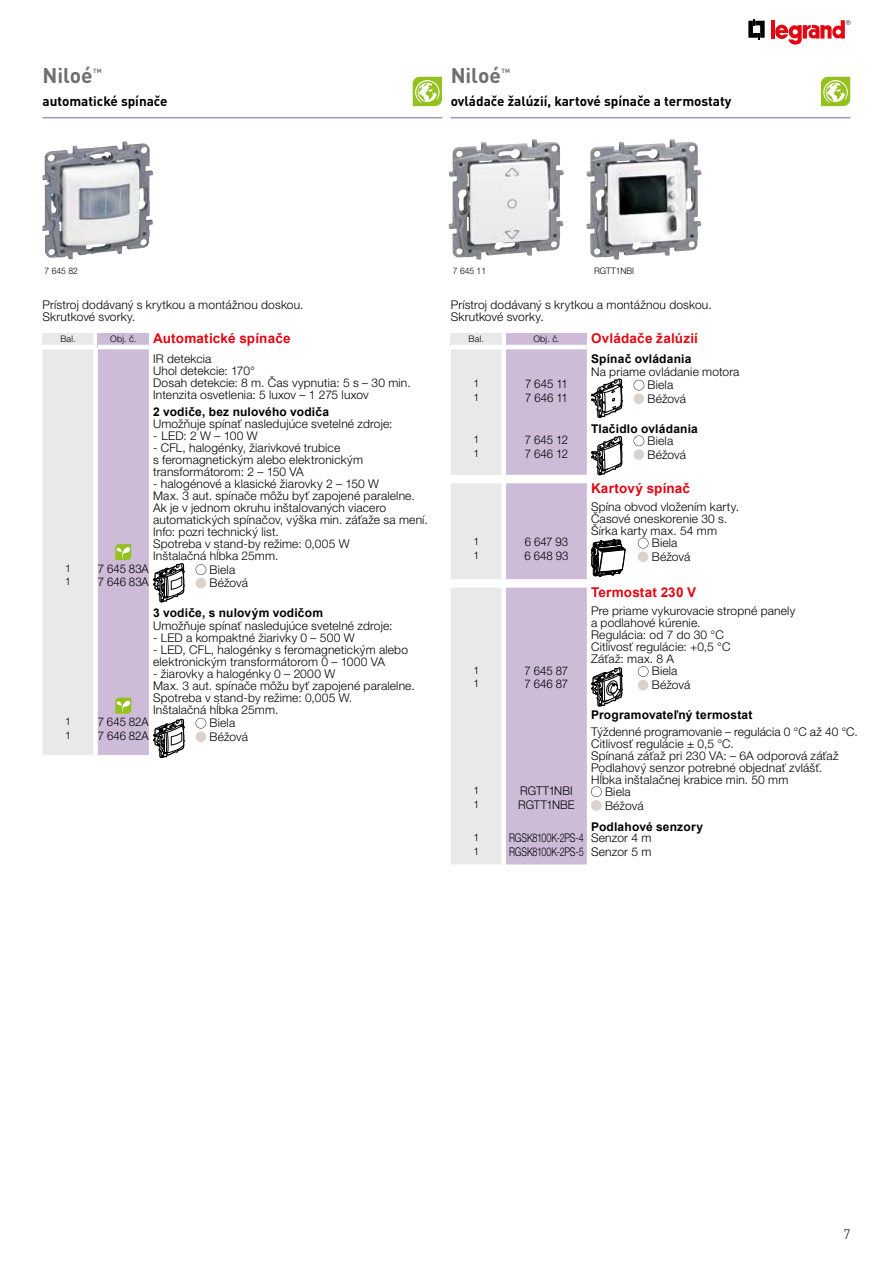
<style>
.page{position:relative;width:893px;height:1263px;background:#fff}
.page>*{position:absolute;margin:0;border:0;box-sizing:border-box;transform-origin:0 0}
.t1{font:700 21px "DIN Pro";color:#706f6f}
.t2{font:700 13.5px "Arial";letter-spacing:.015em;color:#e30613}
.t3{font:700 13.5px "DIN Pro";color:#000}
.t4{font:300 13.5px "DIN Pro";color:#000}
.t5{font:300 12px/12px "Helvetica Neue LT Pro";letter-spacing:.015em;color:#000}
.t6{font:700 12px "Arial";letter-spacing:.015em;color:#000}
.t7{font:300 12px "Helvetica Neue LT Pro";letter-spacing:.015em;color:#000;scale:.95 1}
.t8{font:300 12px "Helvetica Neue LT Pro";letter-spacing:-.015em;color:#000;scale:.75 1}
.t9{font:300 10.5px "Helvetica Neue LT Pro";color:#000}
.t10{font:300 9px "Helvetica Neue LT Pro";color:#000;scale:.95 1}
.t11{font:300 9px "Helvetica Neue LT Pro";color:#000}
.t12{font:700 6.15px "DIN Pro";color:#6d6d6c}
.s1{font-family:"Helvetica Neue LT Pro";font-weight:300;font-size:9px;color:#000}
</style>
<div class="page">
<svg style="left:748px;top:19px;width:17px;height:20px"></svg>
<svg style="left:771px;top:20px;width:3px;height:19px"></svg>
<svg style="left:775px;top:20px;width:75px;height:25px"></svg>
<svg style="left:413px;top:77px;width:29px;height:29px"></svg>
<img style="left:43px;top:141px;width:83px;height:43px">
<svg style="left:43px;top:333px;width:164px;height:425px"></svg>
<img style="left:449px;top:139px;width:87px;height:121px">
<img style="left:586px;top:139px;width:115px;height:121px">
<svg style="left:638px;top:666px;width:10px;height:11px"></svg>
<div style="left:638px;top:680px;width:10px;height:10px;background:#d9d2cd;border-radius:50%"></div>
<svg style="left:451px;top:333px;width:194px;height:142px"></svg>
<svg style="left:451px;top:483px;width:198px;height:96px"></svg>
<svg style="left:451px;top:588px;width:172px;height:276px"></svg>
<svg style="left:821px;top:77px;width:29px;height:29px"></svg>
<hr style="left:43px;top:117px;width:399px;height:1px;background:#a393bc">
<hr style="left:451px;top:117px;width:399px;height:1px;background:#a393bc">
<h1 class="t1" style="left:43px;top:58px;width:52px">Niloé</h1>
<p class="t12" style="left:93px;top:65px;width:10px">TM</p>
<p class="t3" style="left:43px;top:90px;width:127px">automatické spínače</p>
<h1 class="t1" style="left:451px;top:58px;width:52px">Niloé</h1>
<p class="t12" style="left:501px;top:65px;width:10px">TM</p>
<p class="t3" style="left:451px;top:90px;width:282px">ovládače žalúzií, kartové spínače a termostaty</p>
<p class="t10" style="left:45px;top:265px;width:37px">7 645 82</p>
<p class="t10" style="left:453px;top:265px;width:37px">7 645 11</p>
<p class="t10" style="left:594px;top:265px;width:44px">RGTT1NBI</p>
<p class="t5" style="left:43px;top:298px;width:262px">Prístroj dodávaný s krytkou a montážnou doskou.<br>Skrutkové svorky.</p>
<p class="t5" style="left:451px;top:298px;width:262px">Prístroj dodávaný s krytkou a montážnou doskou.<br>Skrutkové svorky.</p>
<p class="t11" style="left:60px;top:333px;width:17px">Bal.</p>
<p class="t2" style="left:110px;top:329px;width:182px"><span class="s1">Obj. č.</span> Automatické spínače</p>
<p class="t5" style="left:153px;top:352px;width:259px">IR detekcia<br>Uhol detekcie: 170°<br>Dosah detekcie: 8 m. Čas vypnutia: 5 s – 30 min.<br>Intenzita osvetlenia: 5 luxov – 1 275 luxov</p>
<p class="t6" style="left:153px;top:403px;width:178px">2 vodiče, bez nulového vodiča</p>
<p class="t5" style="left:153px;top:417px;width:241px">Umožňuje spínať nasledujúce svetelné zdroje:</p>
<p class="t5" style="left:153px;top:429px;width:106px">- LED: 2 W – 100 W</p>
<p class="t5" style="left:153px;top:441px;width:211px">- CFL, halogénky, žiarivkové trubice<br>s feromagnetickým alebo elektronickým transformátorom: 2 – 150 VA</p>
<p class="t5" style="left:153px;top:477px;width:276px">- halogénové a klasické žiarovky 2 – 150 W<br>Max. 3 aut. spínače môžu byť zapojené paralelne.<br>Ak je v jednom okruhu inštalovaných viacero automatických spínačov, výška min. záťaže sa mení.<br>Info: pozri technický list.<br>Spotreba v stand-by režime: 0,005 W<br>Inštalačná hĺbka 25mm.</p>
<p class="t9" style="left:65px;top:562px;width:7px">1</p>
<p class="t7" style="left:98px;top:561px;width:55px">7 645 83A</p>
<p class="t5" style="left:210px;top:563px;width:27px">Biela</p>
<p class="t9" style="left:65px;top:575px;width:7px">1</p>
<p class="t7" style="left:98px;top:575px;width:55px">7 646 83A</p>
<p class="t5" style="left:210px;top:577px;width:40px">Béžová</p>
<p class="t6" style="left:153px;top:605px;width:172px">3 vodiče, s nulovým vodičom</p>
<p class="t5" style="left:153px;top:619px;width:241px">Umožňuje spínať nasledujúce svetelné zdroje:</p>
<p class="t5" style="left:153px;top:631px;width:203px">- LED a kompaktné žiarivky 0 – 500 W</p>
<p class="t5" style="left:153px;top:643px;width:256px">- LED, CFL, halogénky s feromagnetickým alebo elektronickým transformátorom 0 – 1000 VA</p>
<p class="t5" style="left:153px;top:667px;width:263px">- žiarovky a halogénky 0 – 2000 W<br>Max. 3 aut. spínače môžu byť zapojené paralelne.<br>Spotreba v stand-by režime: 0,005 W.<br>Inštalačná hĺbka 25mm.</p>
<p class="t9" style="left:65px;top:715px;width:7px">1</p>
<p class="t7" style="left:98px;top:715px;width:55px">7 645 82A</p>
<p class="t5" style="left:210px;top:717px;width:27px">Biela</p>
<p class="t9" style="left:65px;top:729px;width:7px">1</p>
<p class="t7" style="left:98px;top:728px;width:55px">7 646 82A</p>
<p class="t5" style="left:210px;top:731px;width:40px">Béžová</p>
<p class="t11" style="left:469px;top:333px;width:17px">Bal.</p>
<p class="t11" style="left:533px;top:333px;width:28px">Obj. č.</p>
<p class="t2" style="left:591px;top:329px;width:108px">Ovládače žalúzií</p>
<p class="t6" style="left:591px;top:351px;width:102px">Spínač ovládania</p>
<p class="t5" style="left:591px;top:365px;width:150px">Na priame ovládanie motora</p>
<p class="t9" style="left:473px;top:377px;width:7px">1</p>
<p class="t7" style="left:525px;top:377px;width:47px">7 645 11</p>
<p class="t5" style="left:648px;top:379px;width:27px">Biela</p>
<p class="t9" style="left:473px;top:391px;width:7px">1</p>
<p class="t7" style="left:525px;top:390px;width:46px">7 646 11</p>
<p class="t5" style="left:648px;top:392px;width:40px">Béžová</p>
<p class="t6" style="left:591px;top:421px;width:108px">Tlačidlo ovládania</p>
<p class="t9" style="left:473px;top:433px;width:7px">1</p>
<p class="t7" style="left:525px;top:432px;width:47px">7 645 12</p>
<p class="t5" style="left:648px;top:434px;width:27px">Biela</p>
<p class="t9" style="left:473px;top:447px;width:7px">1</p>
<p class="t7" style="left:525px;top:446px;width:47px">7 646 12</p>
<p class="t5" style="left:648px;top:448px;width:40px">Béžová</p>
<p class="t2" style="left:591px;top:479px;width:101px">Kartový spínač</p>
<p class="t5" style="left:591px;top:500px;width:149px">Spína obvod vložením karty.<br>Časové oneskorenie 30 s.<br>Šírka karty max. 54 mm</p>
<p class="t9" style="left:473px;top:535px;width:7px">1</p>
<p class="t7" style="left:525px;top:535px;width:47px">6 647 93</p>
<p class="t5" style="left:652px;top:537px;width:27px">Biela</p>
<p class="t9" style="left:473px;top:549px;width:7px">1</p>
<p class="t7" style="left:524px;top:548px;width:48px">6 648 93</p>
<p class="t5" style="left:652px;top:550px;width:40px">Béžová</p>
<p class="t2" style="left:591px;top:584px;width:107px">Termostat 230 V</p>
<p class="t5" style="left:591px;top:605px;width:206px">Pre priame vykurovacie stropné panely a podlahové kúrenie.<br>Regulácia: od 7 do 30 °C<br>Citlivosť regulácie: +0,5 °C<br>Záťaž: max. 8 A</p>
<p class="t9" style="left:473px;top:663px;width:7px">1</p>
<p class="t7" style="left:525px;top:663px;width:47px">7 645 87</p>
<p class="t5" style="left:652px;top:665px;width:27px">Biela</p>
<p class="t9" style="left:473px;top:677px;width:7px">1</p>
<p class="t7" style="left:525px;top:677px;width:47px">7 646 87</p>
<p class="t5" style="left:652px;top:679px;width:40px">Béžová</p>
<p class="t6" style="left:591px;top:707px;width:163px">Programovateľný termostat</p>
<p class="t5" style="left:591px;top:725px;width:268px">Týždenné programovanie – regulácia 0 °C až 40 °C.<br>Citlivosť regulácie ± 0,5 °C.<br>Spínaná záťaž pri 230 VA: – 6A odporová záťaž Podlahový senzor potrebné objednať zvlášť.<br>Hĺbka inštalačnej krabice min. 50 mm</p>
<p class="t9" style="left:473px;top:784px;width:7px">1</p>
<p class="t7" style="left:520px;top:783px;width:57px">RGTT1NBI</p>
<p class="t5" style="left:605px;top:785px;width:27px">Biela</p>
<p class="t9" style="left:473px;top:797px;width:7px">1</p>
<p class="t7" style="left:518px;top:797px;width:61px">RGTT1NBE</p>
<p class="t5" style="left:605px;top:799px;width:40px">Béžová</p>
<p class="t6" style="left:591px;top:819px;width:113px">Podlahové senzory</p>
<p class="t9" style="left:473px;top:831px;width:7px">1</p>
<p class="t8" style="left:509px;top:831px;width:191px">RGSK8100K-2PS-4 Senzor 4 m</p>
<p class="t9" style="left:473px;top:845px;width:7px">1</p>
<p class="t8" style="left:509px;top:844px;width:191px">RGSK8100K-2PS-5 Senzor 5 m</p>
<p class="t4" style="left:843px;top:1224px;width:8px">7</p>
</div>
